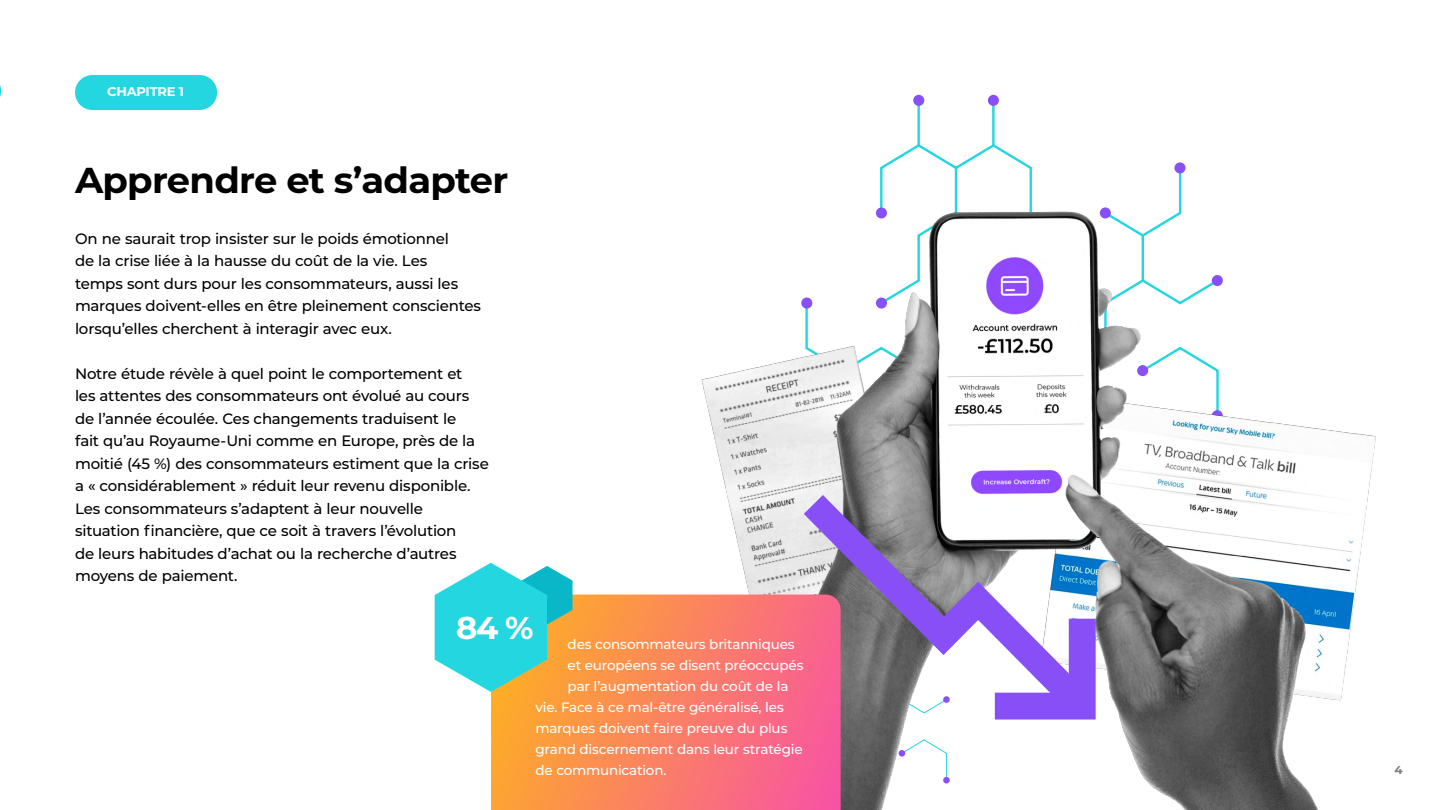
<style>
.page{position:relative;width:1440px;height:810px;background:#fff}
.page>*{position:absolute;margin:0;border:0;box-sizing:border-box;transform-origin:0 0}
.t1{font:700 36px "Montserrat";letter-spacing:-.02em;color:#000}
.t2{font:700 31.5px "Montserrat";color:#fff}
.t3{font:500 15px/22.5px "Montserrat";letter-spacing:-.015em;color:#000}
.t4{font:500 13.5px "Montserrat";letter-spacing:-.015em;color:#fff}
.t5{font:700 12.75px "Montserrat";letter-spacing:-.02em;color:#fff}
.t6{font:700 12px "Montserrat";color:#000}
</style>
<div class="page">
<div style="left:75px;top:75px;width:142px;height:35px;background:#24d6e0;border-radius:18px"></div>
<svg style="left:0;top:85px;width:1px;height:12px"></svg>
<svg style="left:880px;top:99px;width:305px;height:92px"></svg>
<div style="left:1174px;top:162px;width:12px;height:11px;background:#874ff5;border-radius:50%"></div>
<div style="left:988px;top:95px;width:11px;height:11px;background:#874ff5;border-radius:50%"></div>
<div style="left:913px;top:95px;width:11px;height:11px;background:#874ff5;border-radius:50%"></div>
<img style="left:616px;top:191px;width:760px;height:619px">
<svg style="left:995px;top:619px;width:101px;height:101px"></svg>
<svg style="left:804px;top:495px;width:288px;height:221px"></svg>
<svg style="left:491px;top:595px;width:350px;height:215px;background:#fa7f65"></svg>
<svg style="left:435px;top:563px;width:138px;height:129px;background:#64d1c7"></svg>
<p class="t5" style="left:107px;top:83px;width:78px">CHAPITRE 1</p>
<h1 class="t1" style="left:75px;top:154px;width:435px">Apprendre et s’adapter</h1>
<p class="t3" style="left:75px;top:226px;width:408px">On ne saurait trop insister sur le poids émotionnel<br>de la crise liée à la hausse du coût de la vie. Les<br>temps sont durs pour les consommateurs, aussi les marques doivent-elles en être pleinement conscientes lorsqu’elles cherchent à interagir avec eux.</p>
<p class="t3" style="left:75px;top:361px;width:415px">Notre étude révèle à quel point le comportement et<br>les attentes des consommateurs ont évolué au cours de l’année écoulée. Ces changements traduisent le<br>fait qu’au Royaume-Uni comme en Europe, près de la moitié (45 %) des consommateurs estiment que la crise a « considérablement » réduit leur revenu disponible.<br>Les consommateurs s’adaptent à leur nouvelle situation financière, que ce soit à travers l’évolution<br>de leurs habitudes d’achat ou la recherche d’autres moyens de paiement.</p>
<h2 class="t2" style="left:456px;top:605px;width:79px">84 %</h2>
<p class="t4" style="left:568px;top:634px;width:229px">des consommateurs britanniques</p>
<p class="t4" style="left:568px;top:655px;width:237px">et européens se disent préoccupés</p>
<p class="t4" style="left:568px;top:676px;width:222px">par l’augmentation du coût de la</p>
<p class="t4" style="left:535px;top:697px;width:250px">vie. Face à ce mal-être généralisé, les</p>
<p class="t4" style="left:535px;top:718px;width:254px">marques doivent faire preuve du plus</p>
<p class="t4" style="left:535px;top:739px;width:269px">grand discernement dans leur stratégie</p>
<p class="t4" style="left:535px;top:760px;width:133px">de communication.</p>
<p class="t6" style="left:1395px;top:762px;width:10px">4</p>
</div>
